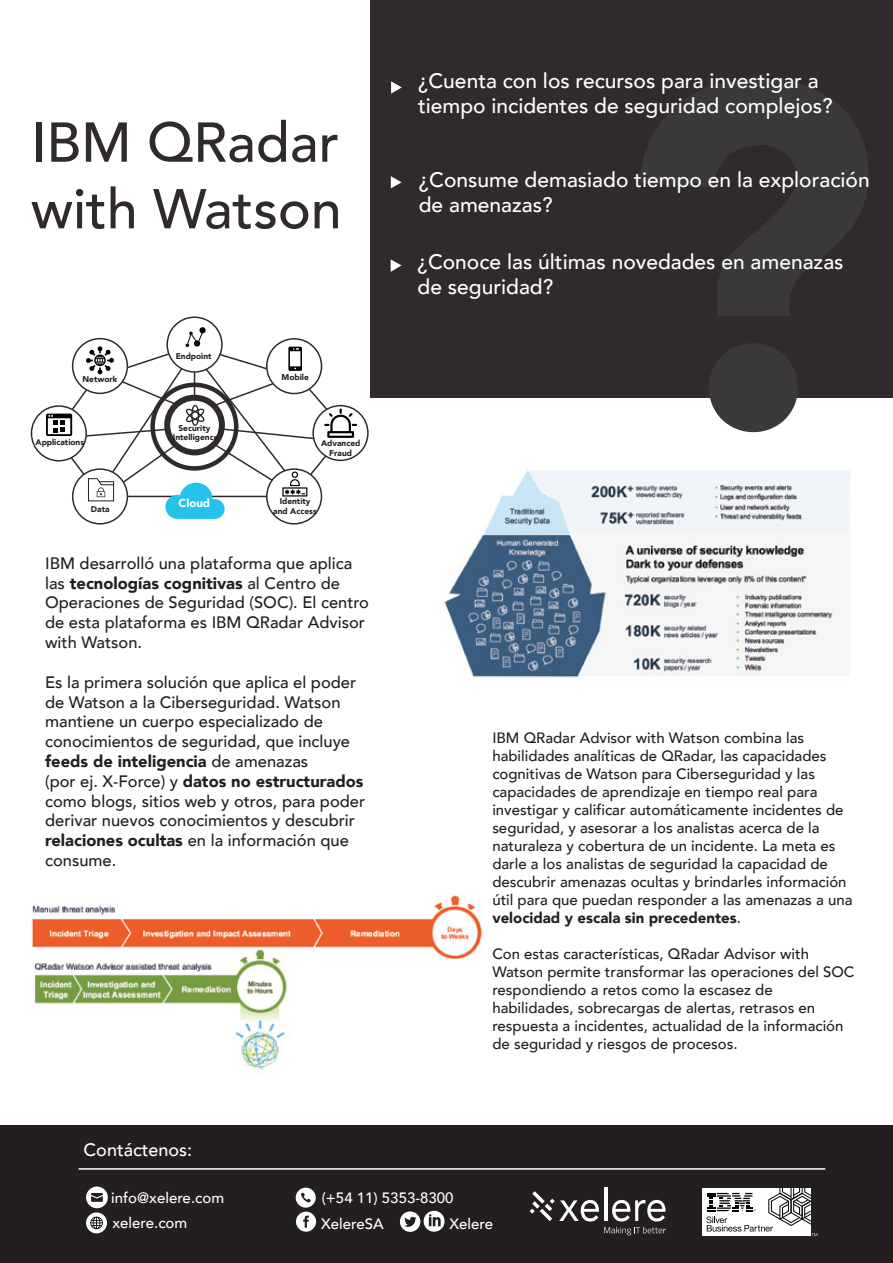
<style>
.page{position:relative;width:893px;height:1263px;background:#fff}
.page>*{position:absolute;margin:0;border:0;box-sizing:border-box;transform-origin:0 0}
.t1{font:900 483.3px "Avenir";color:#3a3839}
.t2{font:500 55.5px/66.6px "Avenir";color:#302a2d}
.t3{font:500 21px/25.2px "Avenir";color:#fff}
.t4{font:500 18px "Avenir";color:#fff}
.t5{font:500 16.5px/19.8px "Avenir";color:#231f20}
.t6{font:500 15px/18px "Avenir";color:#231f20}
.t7{font:500 15px "Avenir";color:#fff}
.t8{font:900 11.4px "Avenir";color:#fff}
.t9{font:900 8.4px/9.3px "Avenir";color:#231f20;text-align:center}
.s1{font-weight:900}
</style>
<div class="page">
<div style="left:370px;top:0;width:523px;height:398px;background:#302a2d"></div>
<svg style="left:391px;top:81px;width:11px;height:13px"></svg>
<svg style="left:391px;top:176px;width:10px;height:12px"></svg>
<svg style="left:391px;top:259px;width:10px;height:13px"></svg>
<div style="left:0;top:1125px;width:893px;height:138px;background:#231f20"></div>
<svg style="left:400px;top:1211px;width:45px;height:21px"></svg>
<svg style="left:296px;top:1187px;width:20px;height:45px"></svg>
<svg style="left:86px;top:1186px;width:22px;height:22px"></svg>
<div style="left:86px;top:1212px;width:21px;height:21px;background:#fff;border-radius:50%"></div>
<svg style="left:90px;top:1216px;width:13px;height:13px"></svg>
<hr style="left:79px;top:1168px;width:746px;height:2px;background:#fff">
<div style="left:702px;top:1188px;width:108px;height:48px;background:#fff"></div>
<svg style="left:706px;top:1188px;width:111px;height:48px"></svg>
<svg style="left:530px;top:1191px;width:69px;height:30px"></svg>
<hr style="left:604px;top:1188px;width:3px;height:33px;background:#fff">
<svg style="left:612px;top:1200px;width:53px;height:21px"></svg>
<svg style="left:604px;top:1227px;width:62px;height:8px"></svg>
<svg style="left:267px;top:469px;width:54px;height:55px"></svg>
<svg style="left:73px;top:469px;width:54px;height:55px"></svg>
<div style="left:199px;top:327px;width:7px;height:6px;background:#010101;border-radius:50%"></div>
<svg style="left:46px;top:331px;width:311px;height:188px"></svg>
<div style="left:150px;top:383px;width:88px;height:88px;border:4px solid #302a2d;border-radius:50%"></div>
<img style="left:31px;top:895px;width:452px;height:175px">
<img style="left:444px;top:470px;width:406px;height:208px">
<h2 class="t2" style="left:31px;top:106px;width:312px">IBM QRadar with Watson</h2>
<p class="t9" style="left:82px;top:374px;width:36px">Network</p>
<p class="t9" style="left:35px;top:437px;width:50px">Applications</p>
<p class="t9" style="left:91px;top:504px;width:20px">Data</p>
<p class="t9" style="left:176px;top:351px;width:37px">Endpoint</p>
<p class="t9" style="left:173px;top:424px;width:47px;line-height:8.4px">Security<br>Intelligence</p>
<p class="t8" style="left:179px;top:493px;width:33px">Cloud</p>
<p class="t9" style="left:281px;top:372px;width:29px">Mobile</p>
<p class="t9" style="left:321px;top:439px;width:41px">Advanced<br>Fraud</p>
<p class="t9" style="left:273px;top:497px;width:45px">Identity and Access</p>
<p class="t5" style="left:45px;top:552px;width:325px">IBM desarrolló una plataforma que aplica las <span class="s1">tecnologías cognitivas</span> al Centro de Operaciones de Seguridad (SOC). El centro de esta plataforma es IBM QRadar Advisor with Watson.</p>
<p class="t5" style="left:45px;top:671px;width:322px">Es la primera solución que aplica el poder de Watson a la Ciberseguridad. Watson mantiene un cuerpo especializado de conocimientos de seguridad, que incluye <span class="s1">feeds de inteligencia</span> de amenazas<br>(por ej. X-Force) y <span class="s1">datos no estructurados </span>como blogs, sitios web y otros, para poder derivar nuevos conocimientos y descubrir <span class="s1">relaciones ocultas</span> en la información que consume.</p>
<p class="t4" style="left:84px;top:1134px;width:110px">Contáctenos:</p>
<h3 class="t3" style="left:418px;top:67px;width:416px">¿Cuenta con los recursos para investigar a tiempo incidentes de seguridad complejos?</h3>
<h1 class="t1" style="left:613px;top:-153px;width:270px">?</h1>
<h3 class="t3" style="left:419px;top:166px;width:452px">¿Consume demasiado tiempo en la exploración de amenazas?</h3>
<h3 class="t3" style="left:418px;top:248px;width:428px">¿Conoce las últimas novedades en amenazas de seguridad?</h3>
<p class="t6" style="left:492px;top:728px;width:362px">IBM QRadar Advisor with Watson combina las habilidades analíticas de QRadar, las capacidades cognitivas de Watson para Ciberseguridad y las capacidades de aprendizaje en tiempo real para investigar y calificar automáticamente incidentes de seguridad, y asesorar a los analistas acerca de la naturaleza y cobertura de un incidente. La meta es darle a los analistas de seguridad la capacidad de descubrir amenazas ocultas y brindarles información útil para que puedan responder a las amenazas a una <span class="s1">velocidad y escala sin precedentes</span>.</p>
<p class="t6" style="left:492px;top:944px;width:364px">Con estas características, QRadar Advisor with Watson permite transformar las operaciones del SOC respondiendo a retos como la escasez de habilidades, sobrecargas de alertas, retrasos en respuesta a incidentes, actualidad de la información de seguridad y riesgos de procesos.</p>
<p class="t7" style="left:111px;top:1185px;width:114px">info@xelere.com</p>
<p class="t7" style="left:322px;top:1184px;width:133px">(+54 11) 5353-8300</p>
<p class="t7" style="left:112px;top:1210px;width:76px">xelere.com</p>
<p class="t7" style="left:321px;top:1211px;width:64px">XelereSA</p>
<p class="t7" style="left:449px;top:1210px;width:45px">Xelere</p>
</div>
